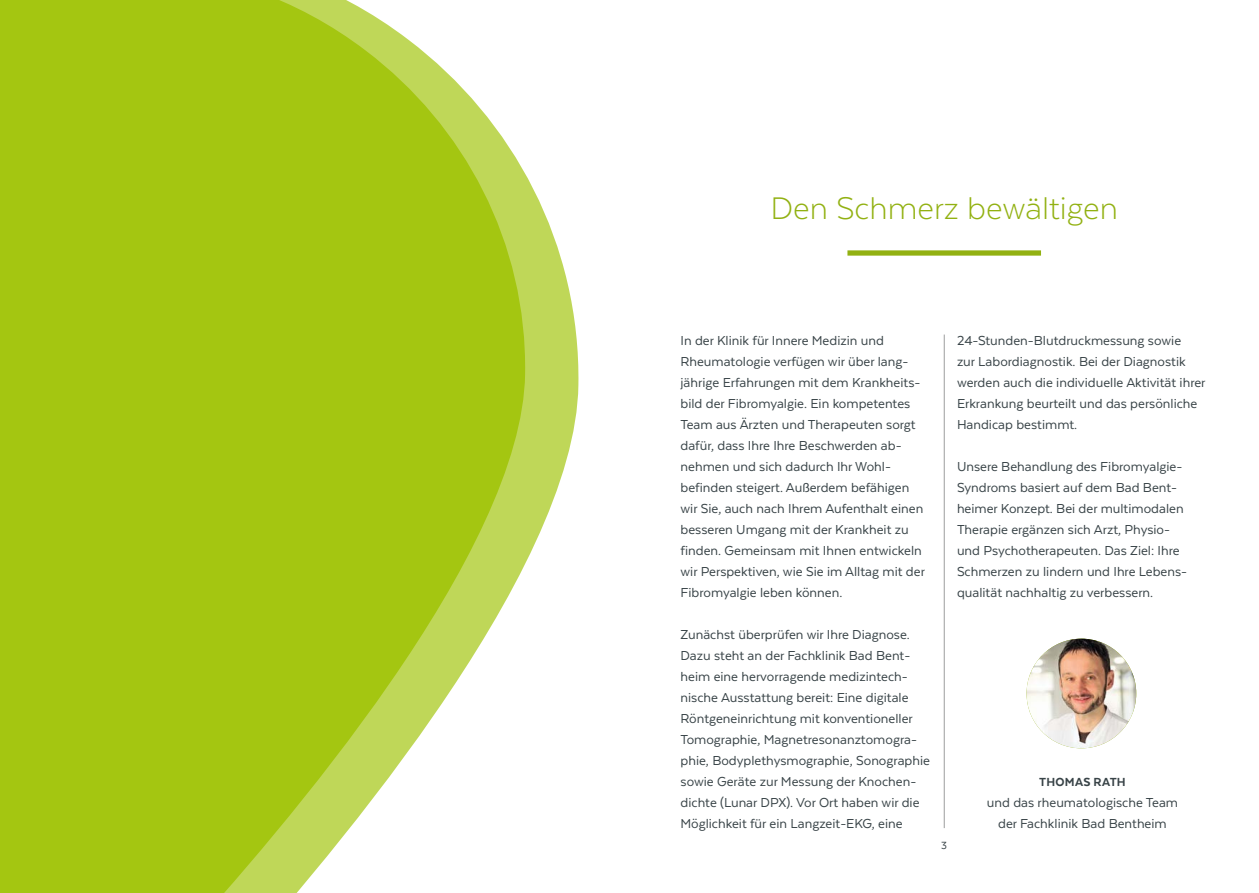
<style>
.page{position:relative;width:1259px;height:893px;background:#fff}
.page>*{position:absolute;margin:0;border:0;box-sizing:border-box;transform-origin:0 0}
.t1{font:300 36px "Texta";color:#92b112}
.t2{font:15px/21px "Texta";color:#384347}
.t3{font:800 13.5px "Texta";letter-spacing:.02em;color:#384347}
.t4{font:12px "Texta";color:#384347}
</style>
<div class="page">
<svg style="left:527px;top:177px;width:52px;height:383px;fill:#bfd758"></svg>
<svg style="left:0;top:0;width:527px;height:893px;background:#b0cd30"></svg>
<div style="left:847px;top:250px;width:194px;height:6px;background:#92b112"></div>
<hr style="left:944px;top:335px;width:1px;height:493px;background:#9c9d9d">
<img style="left:1026px;top:639px;width:110px;height:109px">
<h1 class="t1" style="left:770px;top:190px;width:349px">Den Schmerz bewältigen</h1>
<p class="t2" style="left:680px;top:330px;width:246px">In der Klinik für Innere Medizin und Rheumatologie verfügen wir über lang&shy;jährige Erfahrungen mit dem Krankheits&shy;bild der Fibromyalgie. Ein kompetentes Team aus Ärzten und Therapeuten sorgt dafür, dass Ihre Ihre Beschwerden ab&shy;nehmen und sich dadurch Ihr Wohl&shy;befinden steigert. Außerdem befähigen wir Sie, auch nach Ihrem Aufenthalt einen besseren Umgang mit der Krankheit zu finden. Gemeinsam mit Ihnen entwickeln wir Perspektiven, wie Sie im Alltag mit der Fibromyalgie leben können.</p>
<p class="t2" style="left:680px;top:624px;width:251px">Zunächst überprüfen wir Ihre Diagnose.<br>Dazu steht an der Fachklinik Bad Bent&shy;heim eine hervorragende medizintech&shy;nische Ausstattung bereit: Eine digitale Röntgeneinrichtung mit konventioneller Tomographie, Magnetresonanztomogra&shy;phie, Bodyplethysmographie, Sonographie sowie Geräte zur Messung der Knochen&shy;dichte (Lunar DPX). Vor Ort haben wir die Möglichkeit für ein Langzeit-EKG, eine</p>
<p class="t2" style="left:957px;top:330px;width:250px">24-Stunden-Blutdruckmessung sowie<br>zur Labordiagnostik. Bei der Diagnostik werden auch die individuelle Aktivität ihrer Erkrankung beurteilt und das persönliche Handicap bestimmt.</p>
<p class="t2" style="left:957px;top:456px;width:232px">Unsere Behandlung des Fibromyalgie-- Syndroms basiert auf dem Bad Bent&shy;heimer Konzept. Bei der multimodalen Therapie ergänzen sich Arzt, Physio&shy;und Psychotherapeuten. Das Ziel: Ihre Schmerzen zu lindern und Ihre Lebens&shy;qualität nachhaltig zu verbessern.</p>
<p class="t4" style="left:941px;top:839px;width:7px">3</p>
<p class="t3" style="left:1039px;top:775px;width:88px">THOMAS RATH</p>
<p class="t2" style="left:987px;top:792px;width:193px;text-align:center">und das rheumatologische Team der Fachklinik Bad Bentheim</p>
</div>
